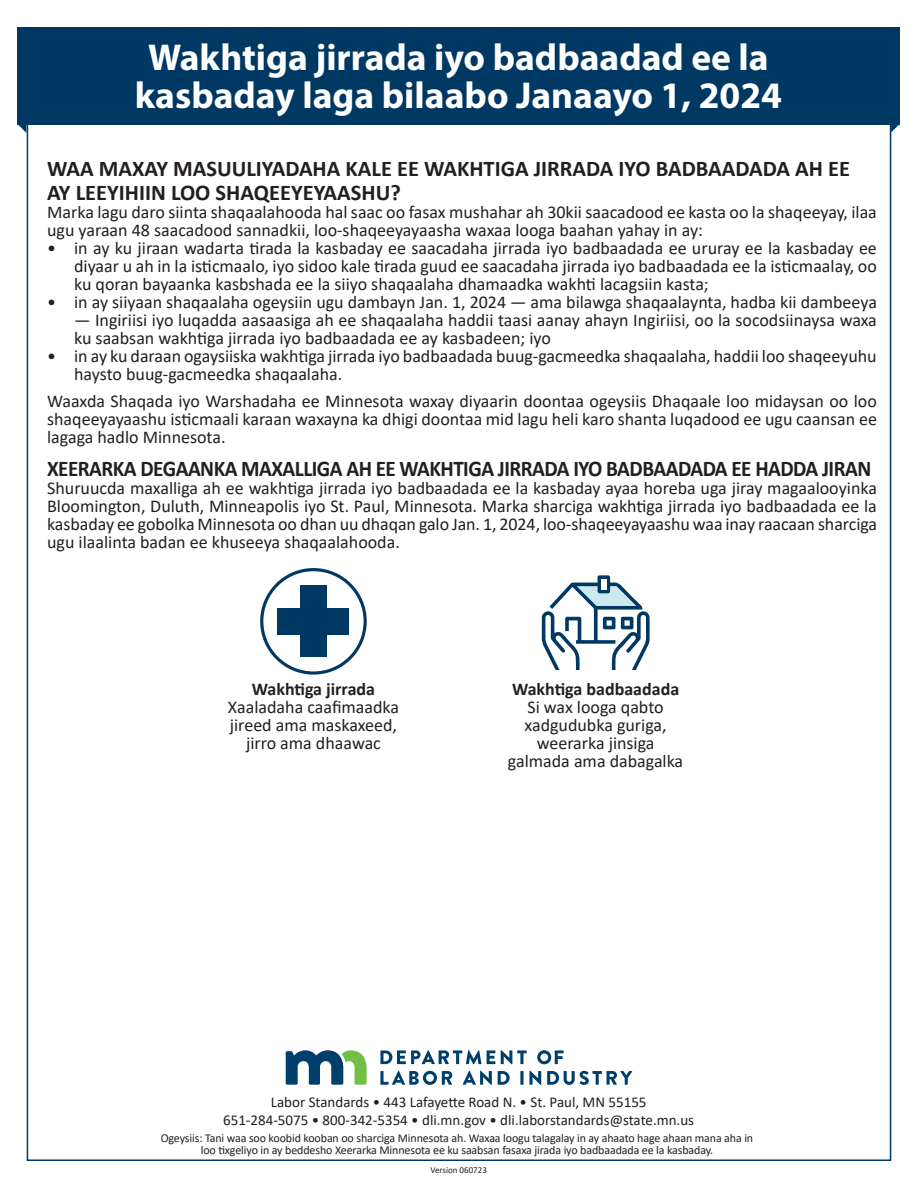
<style>
.page{position:relative;width:918px;height:1188px;background:#fff}
.page>*{position:absolute;margin:0;border:0;box-sizing:border-box;transform-origin:0 0}
.t1{font:700 37.5px/37.5px "Myriad Pro";color:#fff;text-align:center}
.Subhead_1{font:700 22.5px/24px "Calibri";color:#231f20}
.Subhead_1-2{font:700 22.5px "Calibri";letter-spacing:-.025em;color:#231f20;scale:.94 1}
.t2{font:18px/18px "Calibri";color:#231f20}
.t3{font:700 18px "Calibri";color:#231f20}
.t4{font:15px "Calibri";color:#231f20}
.t5{font:12px/12px "Calibri";letter-spacing:-.01em;color:#231f20;text-align:center}
.t6{font:9px "Calibri";color:#231f20}
</style>
<div class="page">
<div style="left:18px;top:27px;width:882px;height:97px;background:#003864"></div>
<svg style="left:17px;top:124px;width:9px;height:9px"></svg>
<svg style="left:891px;top:124px;width:9px;height:8px"></svg>
<svg style="left:286px;top:1050px;width:81px;height:35px"></svg>
<svg style="left:380px;top:1050px;width:101px;height:14px"></svg>
<svg style="left:487px;top:1050px;width:8px;height:14px"></svg>
<svg style="left:501px;top:1050px;width:26px;height:14px"></svg>
<svg style="left:537px;top:1050px;width:27px;height:14px"></svg>
<svg style="left:380px;top:1071px;width:72px;height:14px"></svg>
<svg style="left:463px;top:1071px;width:29px;height:14px"></svg>
<svg style="left:498px;top:1071px;width:12px;height:14px"></svg>
<hr style="left:520px;top:1071px;width:3px;height:14px;background:#003e6b">
<svg style="left:529px;top:1071px;width:12px;height:14px"></svg>
<svg style="left:547px;top:1071px;width:85px;height:14px"></svg>
<div style="left:300px;top:586px;width:27px;height:71px;background:#003864"></div>
<div style="left:278px;top:608px;width:71px;height:27px;background:#003864"></div>
<div style="left:260px;top:568px;width:107px;height:107px;border:3px solid #003864;border-radius:50%"></div>
<svg style="left:542px;top:575px;width:108px;height:94px"></svg>
<div style="left:601px;top:579px;width:5px;height:11px;background:#fff"></div>
<p class="t1" style="left:135px;top:37px;width:649px">Wakhtiga jirrada iyo badbaadad ee la kasbaday laga bilaabo Janaayo 1, 2024</p>
<p class="Subhead_1" style="left:47px;top:156px;width:804px">WAA MAXAY MASUULIYADAHA KALE EE WAKHTIGA JIRRADA IYO BADBAADADA AH EE<br>AY LEEYIHIIN LOO SHAQEEYEYAASHU?</p>
<p class="t2" style="left:47px;top:202px;width:831px">Marka lagu daro siinta shaqaalahooda hal saac oo fasax mushahar ah 30kii saacadood ee kasta oo la shaqeeyay, ilaa ugu yaraan 48 saacadood sannadkii, loo-shaqeeyayaasha waxaa looga baahan yahay in ay:</p>
<p class="t2" style="left:74px;top:238px;width:804px;text-align:justify;text-indent:-27px">• in ay ku jiraan wadarta tirada la kasbaday ee saacadaha jirrada iyo badbaadada ee ururay ee la kasbaday ee diyaar u ah in la isticmaalo, iyo sidoo kale tirada guud ee saacadaha jirrada iyo badbaadada ee la isticmaalay, oo ku qoran bayaanka kasbshada ee la siiyo shaqaalaha dhamaadka wakhti lacagsiin kasta;</p>
<p class="t2" style="left:47px;top:292px;width:831px">• in ay siiyaan shaqaalaha ogeysiin ugu dambayn Jan. 1, 2024 — ama bilawga shaqaalaynta, hadba kii dambeeya</p>
<p class="t2" style="left:74px;top:310px;width:804px">— Ingiriisi iyo luqadda aasaasiga ah ee shaqaalaha haddii taasi aanay ahayn Ingiriisi, oo la socodsiinaysa waxa ku saabsan wakhtiga jirrada iyo badbaadada ee ay kasbadeen; iyo</p>
<p class="t2" style="left:74px;top:346px;width:804px;text-indent:-27px">• in ay ku daraan ogaysiiska wakhtiga jirrada iyo badbaadada buug-gacmeedka shaqaalaha, haddii loo shaqeeyuhu haysto buug-gacmeedka shaqaalaha.</p>
<p class="t2" style="left:47px;top:391px;width:831px;text-align:justify">Waaxda Shaqada iyo Warshadaha ee Minnesota waxay diyaarin doontaa ogeysiis Dhaqaale loo midaysan oo loo shaqeeyayaashu isticmaali karaan waxayna ka dhigi doontaa mid lagu heli karo shanta luqadood ee ugu caansan ee lagaga hadlo Minnesota.</p>
<p class="Subhead_1-2" style="left:47px;top:452px;width:878px">XEERARKA DEGAANKA MAXALLIGA AH EE WAKHTIGA JIRRADA IYO BADBAADADA EE HADDA JIRAN</p>
<p class="t2" style="left:47px;top:478px;width:831px;text-align:justify">Shuruucda maxalliga ah ee wakhtiga jirrada iyo badbaadada ee la kasbaday ayaa horeba uga jiray magaalooyinka Bloomington, Duluth, Minneapolis iyo St. Paul, Minnesota. Marka sharciga wakhtiga jirrada iyo badbaadada ee la kasbaday ee gobolka Minnesota oo dhan uu dhaqan galo Jan. 1, 2024, loo-shaqeeyayaashu waa inay raacaan sharciga ugu ilaalinta badan ee khuseeya shaqaalahooda.</p>
<p class="t3" style="left:252px;top:676px;width:125px">Wakhtiga jirrada</p>
<p class="t2" style="left:228px;top:698px;width:173px;text-align:center">Xaaladaha caafimaadka jireed ama maskaxeed, jirro ama dhaawac</p>
<p class="t3" style="left:512px;top:677px;width:169px">Wakhtiga badbaadada</p>
<p class="t2" style="left:508px;top:698px;width:177px;text-align:center">Si wax looga qabto xadgudubka guriga, weerarka jinsiga galmada ama dabagalka</p>
<p class="t4" style="left:271px;top:1091px;width:377px">Labor Standards • 443 Lafayette Road N. • St. Paul, MN 55155</p>
<p class="t4" style="left:223px;top:1109px;width:472px">651-284-5075 • 800-342-5354 • dli.mn.gov • dli.laborstandards@state.mn.us</p>
<p class="t5" style="left:161px;top:1131px;width:594px">Ogeysiis: Tani waa soo koobid kooban oo sharciga Minnesota ah. Waxaa loogu talagalay in ay ahaato hage ahaan mana aha in loo tixgeliyo in ay beddesho Xeerarka Minnesota ee ku saabsan fasaxa jirada iyo badbaadada ee la kasbaday.</p>
<p class="t6" style="left:430px;top:1164px;width:58px">Version 060723</p>
</div>
